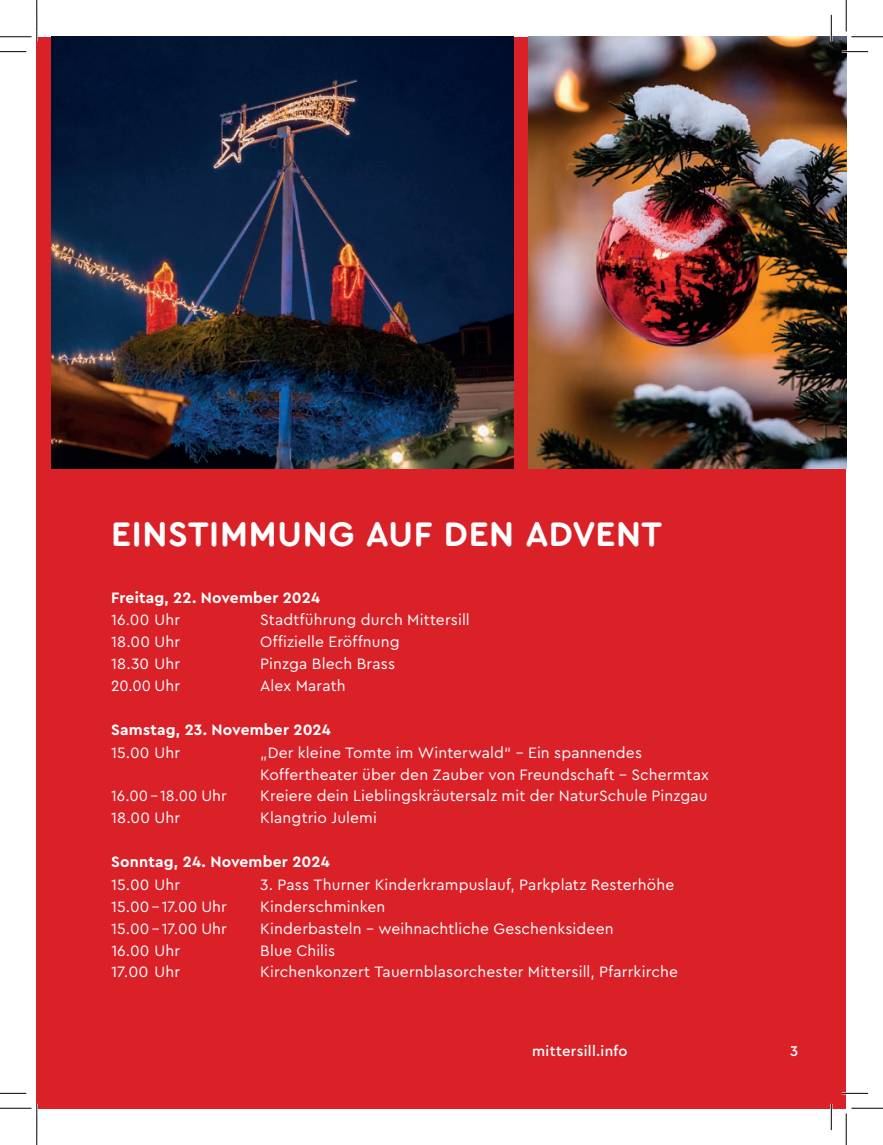
<style>
.page{position:relative;width:883px;height:1145px;background:#fff}
.page>*{position:absolute;margin:0;border:0;box-sizing:border-box;transform-origin:0 0}
.t1{font:700 35px "Cera Round Pro";letter-spacing:.015em;color:#fff}
.t2{font:15.75px/21.9px "Cera Pro";letter-spacing:.01em;color:#fff}
.t3{font:700 15.75px "Cera Pro";letter-spacing:.015em;color:#fff}
.t4{font:15.75px "Cera Pro";letter-spacing:.01em;color:#fff;scale:.96 1}
.t5{font:15.75px "Cera Pro";letter-spacing:.01em;color:#fff;scale:.95 1}
.t6{font:15.75px "Cera Pro";letter-spacing:.01em;color:#fff;scale:1.04 1}
.t7{font:500 14.88px "Cera Pro";letter-spacing:.02em;color:#fff}
</style>
<div class="page">
<div style="left:37px;top:37px;width:808px;height:1071px;background:#da2128"></div>
<img style="left:528px;top:37px;width:317px;height:432px">
<img style="left:52px;top:37px;width:461px;height:432px">
<hr style="left:841px;top:51px;width:26px;height:2px;background:#fff">
<hr style="left:841px;top:1092px;width:26px;height:2px;background:#fff">
<hr style="left:36px;top:15px;width:2px;height:26px;background:#fff">
<hr style="left:36px;top:1104px;width:2px;height:26px;background:#fff">
<hr style="left:829px;top:15px;width:3px;height:26px;background:#fff">
<hr style="left:829px;top:1104px;width:3px;height:26px;background:#fff">
<svg style="left:0;top:51px;width:26px;height:1px"></svg>
<svg style="left:841px;top:51px;width:26px;height:1px"></svg>
<svg style="left:0;top:1093px;width:26px;height:1px"></svg>
<svg style="left:841px;top:1093px;width:26px;height:1px"></svg>
<svg style="left:830px;top:15px;width:1px;height:26px"></svg>
<svg style="left:830px;top:1104px;width:1px;height:26px"></svg>
<hr style="left:0;top:36px;width:32px;height:1px;background:#000">
<hr style="left:851px;top:36px;width:31px;height:1px;background:#000">
<hr style="left:0;top:1108px;width:32px;height:1px;background:#000">
<hr style="left:851px;top:1108px;width:31px;height:1px;background:#000">
<hr style="left:36px;top:0;width:1px;height:31px;background:#000">
<hr style="left:36px;top:1113px;width:1px;height:32px;background:#000">
<hr style="left:845px;top:0;width:1px;height:31px;background:#000">
<hr style="left:845px;top:1113px;width:1px;height:32px;background:#000">
<h1 class="t1" style="left:111px;top:510px;width:552px">EINSTIMMUNG AUF DEN ADVENT</h1>
<p class="t3" style="left:111px;top:587px;width:210px">Freitag, 22. November 2024</p>
<p class="t2" style="left:111px;top:609px;width:70px">16.00 Uhr</p>
<p class="t2" style="left:260px;top:609px;width:211px">Stadtführung durch Mittersill</p>
<p class="t2" style="left:111px;top:630px;width:70px">18.00 Uhr</p>
<p class="t2" style="left:260px;top:630px;width:141px">Offizielle Eröffnung</p>
<p class="t2" style="left:111px;top:652px;width:70px">18.30 Uhr</p>
<p class="t2" style="left:260px;top:652px;width:136px">Pinzga Blech Brass</p>
<p class="t5" style="left:111px;top:675px;width:74px">20.00 Uhr</p>
<p class="t2" style="left:260px;top:674px;width:87px">Alex Marath</p>
<p class="t3" style="left:111px;top:719px;width:221px">Samstag, 23. November 2024</p>
<p class="t2" style="left:111px;top:741px;width:70px">15.00 Uhr</p>
<p class="t2" style="left:260px;top:741px;width:450px">„Der kleine Tomte im Winterwald“ - Ein spannendes<br>Koffertheater über den Zauber von Freundschaft - Schermtax</p>
<p class="t4" style="left:111px;top:786px;width:122px">16.00 – 18.00 Uhr</p>
<p class="t2" style="left:260px;top:785px;width:449px">Kreiere dein Lieblingskräutersalz mit der NaturSchule Pinzgau</p>
<p class="t2" style="left:111px;top:806px;width:70px">18.00 Uhr</p>
<p class="t2" style="left:260px;top:806px;width:118px">Klangtrio Julemi</p>
<p class="t3" style="left:111px;top:851px;width:220px">Sonntag, 24. November 2024</p>
<p class="t2" style="left:111px;top:873px;width:70px">15.00 Uhr</p>
<p class="t2" style="left:260px;top:873px;width:415px">3. Pass Thurner Kinderkrampuslauf, Parkplatz Resterhöhe</p>
<p class="t2" style="left:111px;top:895px;width:117px">15.00 – 17.00 Uhr</p>
<p class="t2" style="left:260px;top:895px;width:126px">Kinderschminken</p>
<p class="t2" style="left:111px;top:917px;width:117px">15.00 – 17.00 Uhr</p>
<p class="t2" style="left:260px;top:917px;width:355px">Kinderbasteln - weihnachtliche Geschenksideen</p>
<p class="t2" style="left:111px;top:939px;width:70px">16.00 Uhr</p>
<p class="t2" style="left:260px;top:939px;width:76px">Blue Chilis</p>
<p class="t6" style="left:111px;top:962px;width:68px">17.00 Uhr</p>
<p class="t2" style="left:260px;top:961px;width:419px">Kirchenkonzert Tauernblasorchester Mittersill, Pfarrkirche</p>
<p class="t7" style="left:532px;top:1041px;width:97px">mittersill.info</p>
<p class="t7" style="left:789px;top:1041px;width:10px">3</p>
</div>
